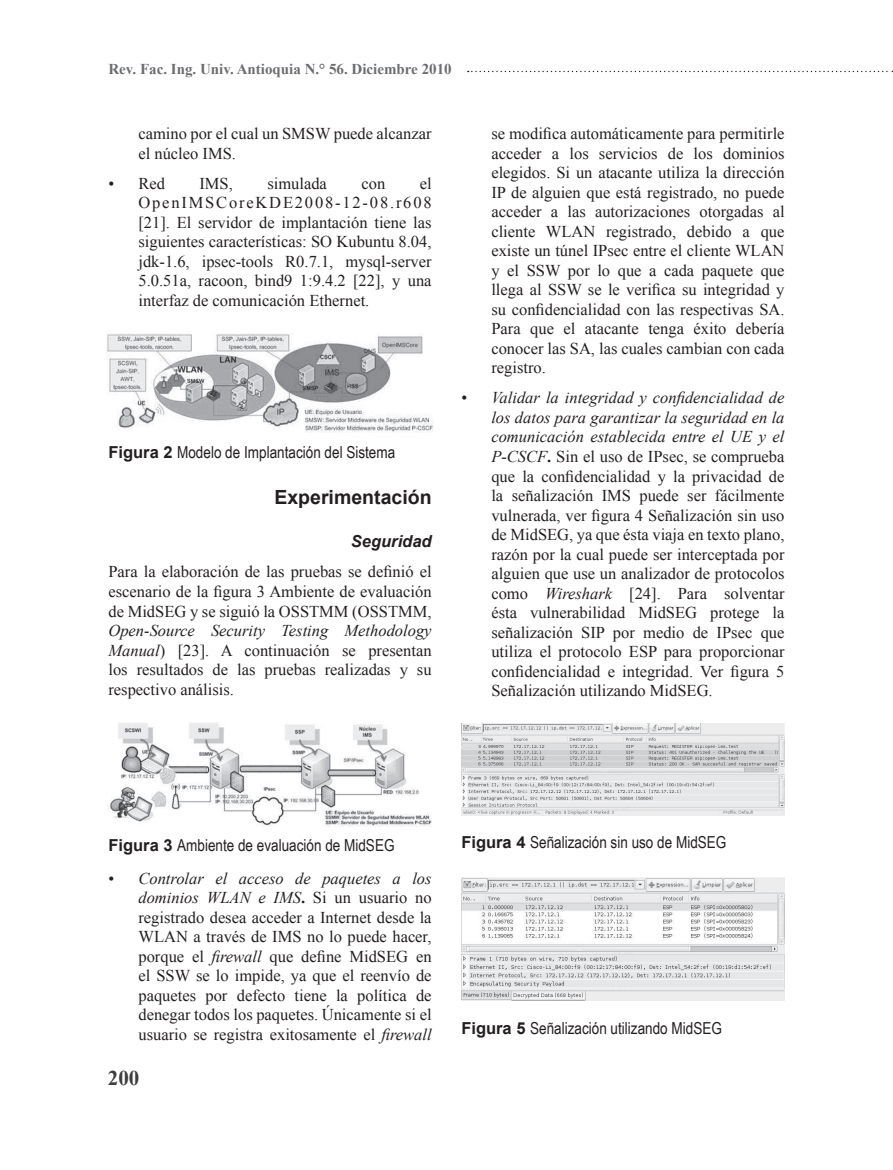
<style>
.page{position:relative;width:893px;height:1170px;background:#fff}
.page>*{position:absolute;margin:0;border:0;box-sizing:border-box;transform-origin:0 0}
.t1{font:700 21px "Times New Roman";color:#3e3e3f}
.t2{font:700 19.5px "Arial";color:#231f20}
.t3{font:16.5px/19.5px "Times New Roman";color:#231f20;text-align:justify}
.t4{font:16.5px "Arial Narrow";color:#231f20}
.t5{font:italic 700 16.5px "Arial";color:#231f20}
.t6{font:700 15px "Times New Roman";color:#6c6d70}
.s1{font-family:"Arial";font-weight:700}
.s2{font-style:italic}
.s3{font-weight:700}
</style>
<div class="page">
<svg style="left:468px;top:71px;width:425px;height:1px"></svg>
<img style="left:106px;top:333px;width:327px;height:99px">
<img style="left:110px;top:723px;width:322px;height:103px">
<img style="left:461px;top:723px;width:323px;height:92px">
<img style="left:461px;top:877px;width:323px;height:123px">
<p class="t6" style="left:108px;top:59px;width:345px">Rev. Fac. Ing. Univ. Antioquia N.° 56. Diciembre 2010</p>
<p class="t3" style="left:138px;top:123px;width:295px">camino por el cual un SMSW puede alcanzar el núcleo IMS.</p>
<p class="t3" style="left:108px;top:173px;width:58px">• Red</p>
<p class="t3" style="left:199px;top:173px;width:35px">IMS,</p>
<p class="t3" style="left:267px;top:173px;width:61px">simulada</p>
<p class="t3" style="left:361px;top:173px;width:25px">con</p>
<p class="t3" style="left:138px;top:173px;width:295px;text-indent:281px">el OpenIMSCoreKDE2008-12-08.r608 [21]. El servidor de implantación tiene las siguientes características: SO Kubuntu 8.04, jdk-1.6, ipsec-tools R0.7.1, mysql-server 5.0.51a, racoon, bind9 1:9.4.2 [22], y una interfaz de comunicación Ethernet.</p>
<p class="t4" style="left:108px;top:439px;width:288px"><span class="s1">Figura 2</span> Modelo de Implantación del Sistema</p>
<p class="t2" style="left:274px;top:484px;width:159px">Experimentación</p>
<p class="t5" style="left:351px;top:531px;width:82px">Seguridad</p>
<p class="t3" style="left:108px;top:562px;width:325px">Para la elaboración de las pruebas se definió el escenario de la figura 3 Ambiente de evaluación de MidSEG y se siguió la OSSTMM (OSSTMM,</p>
<p class="t3" style="left:108px;top:620px;width:325px"><span class="s2">Open-Source Security Testing Methodology Manual</span>) [23]. A continuación se presentan los resultados de las pruebas realizadas y su respectivo análisis.</p>
<p class="t3" style="left:491px;top:124px;width:295px">se modifica automáticamente para permitirle acceder a los servicios de los dominios elegidos. Si un atacante utiliza la dirección IP de alguien que está registrado, no puede acceder a las autorizaciones otorgadas al cliente WLAN registrado, debido a que existe un túnel IPsec entre el cliente WLAN y el SSW por lo que a cada paquete que llega al SSW se le verifica su integridad y su confidencialidad con las respectivas SA.<br>Para que el atacante tenga éxito debería conocer las SA, las cuales cambian con cada registro.</p>
<p class="t3" style="left:491px;top:388px;width:295px;text-indent:-30px">• <span class="s2">Validar la integridad y confidencialidad de los datos para garantizar la seguridad en la comunicación establecida entre el UE y el P-CSCF</span><span class="s3">.</span> Sin el uso de IPsec, se comprueba que la confidencialidad y la privacidad de la señalización IMS puede ser fácilmente vulnerada, ver figura 4 Señalización sin uso de MidSEG, ya que ésta viaja en texto plano, razón por la cual puede ser interceptada por alguien que use un analizador de protocolos como <span class="s2">Wireshark</span> [24]. Para solventar ésta vulnerabilidad MidSEG protege la señalización SIP por medio de IPsec que utiliza el protocolo ESP para proporcionar confidencialidad e integridad. Ver figura 5<br>Señalización utilizando MidSEG.</p>
<p class="t4" style="left:108px;top:833px;width:288px"><span class="s1">Figura 3</span> Ambiente de evaluación de MidSEG</p>
<p class="t3" style="left:138px;top:868px;width:295px;text-indent:-30px">• <span class="s2">Controlar el acceso de paquetes a los dominios WLAN e IMS</span><span class="s3">.</span> Si un usuario no registrado desea acceder a Internet desde la WLAN a través de IMS no lo puede hacer, porque el <span class="s2">firewall</span> que define MidSEG en el SSW se lo impide, ya que el reenvío de paquetes por defecto tiene la política de denegar todos los paquetes. Únicamente si el usuario se registra exitosamente el <span class="s2">firewall</span></p>
<p class="t1" style="left:108px;top:1062px;width:33px">200</p>
<p class="t4" style="left:461px;top:830px;width:267px"><span class="s1">Figura 4</span> Señalización sin uso de MidSEG</p>
<p class="t4" style="left:461px;top:1015px;width:262px"><span class="s1">Figura 5</span> Señalización utilizando MidSEG</p>
</div>
